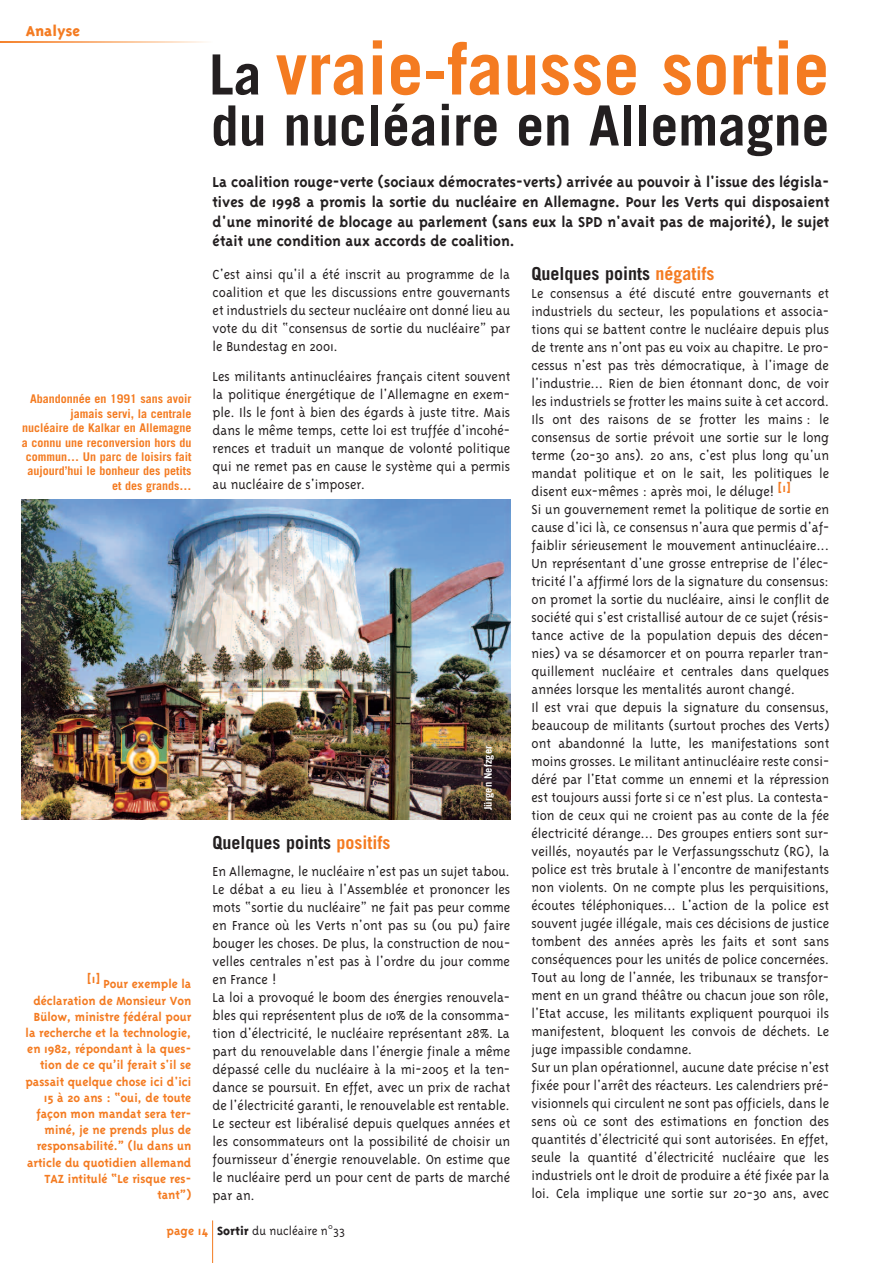
<style>
.page{position:relative;width:893px;height:1263px;background:#fff}
.page>*{position:absolute;margin:0;border:0;box-sizing:border-box;transform-origin:0 0}
.t1{font:700 72px "Trade Gothic";color:#f47b21}
.t2{font:700 55.5px "Trade Gothic";color:#231f20}
.t3{font:700 18px "Trade Gothic";color:#231f20}
.t4{font:700 16.5px/19.8px "Triplex";color:#231f20;text-align:justify}
.t5{font:800 16.5px "Triplex";color:#f47b21}
.t6{font:300 15px/18px "Triplex";color:#231f20;text-align:justify}
.t7{font:700 13.5px/16.2px "Triplex";color:#f47b21;text-align:right}
.t8{font:300 13.5px "Triplex";color:#231f20}
.t9{font:700 12px/14.4px "Trade Gothic";color:#f47b21;text-align:right}
.t10{font:700 10.5px "Trade Gothic";color:#fff}
.s1{font-size:55.5px;color:#231f20}
.s2{color:#f47b21}
.s3{font-weight:700;color:#f47b21}
.s4{font-weight:800}
.s5{font-family:"Trade Gothic";font-weight:400}
</style>
<div class="page">
<hr style="left:212px;top:1220px;width:1px;height:43px;background:#f47b21">
<svg style="left:0;top:41px;width:206px;height:2px"></svg>
<img style="left:21px;top:500px;width:489px;height:320px">
<p class="t5" style="left:26px;top:21px;width:56px">Analyse</p>
<p class="t9" style="left:22px;top:393px;width:171px">Abandonnée en 1991 sans avoir jamais servi, la centrale nucléaire de Kalkar en Allemagne a connu une reconversion hors du commun… Un parc de loisirs fait aujourd’hui le bonheur des petits et des grands…</p>
<p class="t7" style="left:26px;top:975px;width:167px">[1] Pour exemple la déclaration de Monsieur Von<br>Bülow, ministre fédéral pour la recherche et la technologie, en 1982, répondant à la ques&shy;tion de ce qu’il ferait s'il se passait quelque chose ici d'ici<br>15 à 20 ans : “oui, de toute façon mon mandat sera ter&shy;miné, je ne prends plus de responsabilité.” (lu dans un article du quotidien allemand<br>TAZ intitulé “Le risque res&shy;tant”)</p>
<h1 class="t1" style="left:209px;top:43px;width:622px"><span class="s1">La</span> vraie-fausse sortie</h1>
<h2 class="t2" style="left:211px;top:105px;width:620px">du nucléaire en Allemagne</h2>
<p class="t4" style="left:213px;top:171px;width:618px">La coalition rouge-verte (sociaux démocrates-verts) arrivée au pouvoir à l'issue des législa&shy;tives de 1998 a promis la sortie du nucléaire en Allemagne. Pour les Verts qui disposaient d'une minorité de blocage au parlement (sans eux la SPD n'avait pas de majorité), le sujet était une condition aux accords de coalition.</p>
<p class="t6" style="left:213px;top:264px;width:299px">C'est ainsi qu'il a été inscrit au programme de la coalition et que les discussions entre gouvernants et industriels du secteur nucléaire ont donné lieu au vote du dit “consensus de sortie du nucléaire” par le Bundestag en 2001.</p>
<p class="t6" style="left:213px;top:366px;width:299px">Les militants antinucléaires français citent souvent la politique énergétique de l'Allemagne en exem&shy;ple. Ils le font à bien des égards à juste titre. Mais dans le même temps, cette loi est truffée d'incohé&shy;rences et traduit un manque de volonté politique qui ne remet pas en cause le système qui a permis au nucléaire de s'imposer.</p>
<p class="t10" style="left:484px;top:810px;width:66px;rotate:-90deg">Jürgen Nefzger</p>
<p class="t3" style="left:213px;top:836px;width:179px">Quelques points <span class="s2">positifs</span></p>
<p class="t6" style="left:213px;top:861px;width:299px;text-align:left">En Allemagne, le nucléaire n'est pas un sujet tabou.<br>Le débat a eu lieu à l'Assemblée et prononcer les mots “sortie du nucléaire” ne fait pas peur comme en France où les Verts n'ont pas su (ou pu) faire bouger les choses. De plus, la construction de nou&shy;velles centrales n'est pas à l'ordre du jour comme en France !<br>La loi a provoqué le boom des énergies renouvela&shy;bles qui représentent plus de 10% de la consomma&shy;tion d'électricité, le nucléaire représentant 28%. La part du renouvelable dans l'énergie finale a même dépassé celle du nucléaire à la mi-2005 et la ten&shy;dance se poursuit. En effet, avec un prix de rachat de l'électricité garanti, le renouvelable est rentable.<br>Le secteur est libéralisé depuis quelques années et les consommateurs ont la possibilité de choisir un fournisseur d'énergie renouvelable. On estime que le nucléaire perd un pour cent de parts de marché par an.</p>
<p class="t3" style="left:531px;top:267px;width:184px">Quelques points <span class="s2">négatifs</span></p>
<p class="t6" style="left:531px;top:284px;width:299px;text-align:left">Le consensus a été discuté entre gouvernants et industriels du secteur, les populations et associa&shy;tions qui se battent contre le nucléaire depuis plus de trente ans n'ont pas eu voix au chapitre. Le pro&shy;cessus n'est pas très démocratique, à l'image de l'industrie... Rien de bien étonnant donc, de voir les industriels se frotter les mains suite à cet accord.<br>Ils ont des raisons de se frotter les mains : le consensus de sortie prévoit une sortie sur le long terme (20-30 ans). 20 ans, c'est plus long qu'un mandat politique et on le sait, les politiques le disent eux-mêmes : après moi, le déluge! <sup>[1]<br></sup>Si un gouvernement remet la politique de sortie en cause d'ici là, ce consensus n'aura que permis d'af&shy;faiblir sérieusement le mouvement antinucléaire...<br>Un représentant d'une grosse entreprise de l'élec&shy;tricité l'a affirmé lors de la signature du consensus: on promet la sortie du nucléaire, ainsi le conflit de société qui s'est cristallisé autour de ce sujet (résis&shy;tance active de la population depuis des décen&shy;nies) va se désamorcer et on pourra reparler tran&shy;quillement nucléaire et centrales dans quelques années lorsque les mentalités auront changé.<br>Il est vrai que depuis la signature du consensus, beaucoup de militants (surtout proches des Verts) ont abandonné la lutte, les manifestations sont moins grosses. Le militant antinucléaire reste consi&shy;déré par l'Etat comme un ennemi et la répression est toujours aussi forte si ce n'est plus. La contesta&shy;tion de ceux qui ne croient pas au conte de la fée électricité dérange... Des groupes entiers sont sur&shy;veillés, noyautés par le Verfassungsschutz (RG), la police est très brutale à l'encontre de manifestants non violents. On ne compte plus les perquisitions, écoutes téléphoniques... L'action de la police est souvent jugée illégale, mais ces décisions de justice tombent des années après les faits et sont sans conséquences pour les unités de police concernées.<br>Tout au long de l'année, les tribunaux se transfor&shy;ment en un grand théâtre ou chacun joue son rôle, l'Etat accuse, les militants expliquent pourquoi ils manifestent, bloquent les convois de déchets. Le juge impassible condamne.<br>Sur un plan opérationnel, aucune date précise n'est fixée pour l'arrêt des réacteurs. Les calendriers pré&shy;visionnels qui circulent ne sont pas officiels, dans le sens où ce sont des estimations en fonction des quantités d'électricité qui sont autorisées. En effet, seule la quantité d'électricité nucléaire que les industriels ont le droit de produire a été fixée par la loi. Cela implique une sortie sur 20-30 ans, avec</p>
<p class="t8" style="left:167px;top:1223px;width:180px"><span class="s3">page 14</span> <span class="s4">Sortir</span> du nucléaire n<span class="s5">°</span>33</p>
</div>
